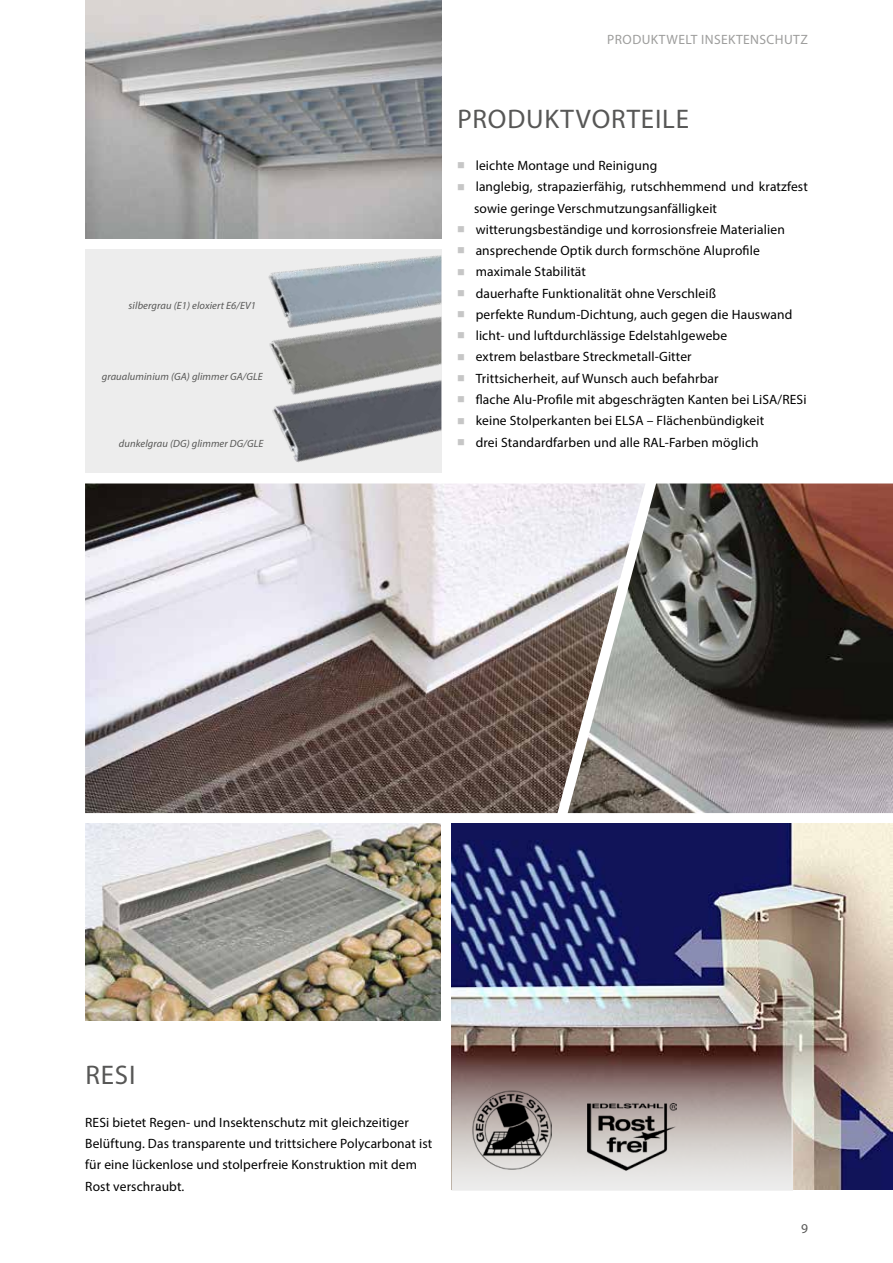
<style>
.page{position:relative;width:893px;height:1263px;background:#fff}
.page>*{position:absolute;margin:0;border:0;box-sizing:border-box;transform-origin:0 0}
.t1{font:27px "Myriad Pro";letter-spacing:.03em;color:#575756}
.t2{font:13.5px/21.3px "Myriad Pro";letter-spacing:.01em;color:#000}
.t3{font:13.5px "Myriad Pro";letter-spacing:.03em;color:#9d9d9c}
.t4{font:13.5px "Myriad Pro";color:#575756}
.t5{font:italic 10.5px "Myriad Pro";letter-spacing:.01em;color:#575756}
</style>
<div class="page">
<img style="left:452px;top:824px;width:441px;height:365px">
<svg style="left:452px;top:1055px;width:341px;height:136px;background:#afa19e"></svg>
<img style="left:645px;top:483px;width:248px;height:330px">
<img style="left:85px;top:483px;width:560px;height:330px">
<img style="left:85px;top:824px;width:356px;height:196px">
<img style="left:473px;top:1090px;width:79px;height:80px">
<img style="left:587px;top:1103px;width:89px;height:69px">
<img style="left:85px;top:0;width:356px;height:239px">
<div style="left:85px;top:249px;width:356px;height:224px;background:#ededed"></div>
<img style="left:293px;top:453px;width:47px;height:10px">
<img style="left:268px;top:255px;width:173px;height:198px">
<p class="t5" style="left:129px;top:299px;width:129px">silbergrau (E1) eloxiert E6/EV1</p>
<p class="t5" style="left:102px;top:370px;width:162px">graualuminium (GA) glimmer GA/GLE</p>
<p class="t3" style="left:607px;top:31px;width:202px">PRODUKTWELT INSEKTENSCHUTZ</p>
<h1 class="t1" style="left:457px;top:102px;width:233px">PRODUKTVORTEILE</h1>
<p class="t2" style="left:474px;top:155px;width:335px">leichte Montage und Reinigung<br>langlebig, strapazierfähig, rutschhemmend und kratzfest sowie geringe Verschmutzungsanfälligkeit witterungsbeständige und korrosionsfreie Materialien ansprechende Optik durch formschöne Aluprofile maximale Stabilität<br>dauerhafte Funktionalität ohne Verschleiß<br>perfekte Rundum-Dichtung, auch gegen die Hauswand licht- und luftdurchlässige Edelstahlgewebe<br>extrem belastbare Streckmetall-Gitter<br>Trittsicherheit, auf Wunsch auch befahrbar<br>flache Alu-Profile mit abgeschrägten Kanten bei LiSA/RESi keine Stolperkanten bei ELSA – Flächenbündigkeit</p>
<p class="t5" style="left:119px;top:437px;width:146px">dunkelgrau (DG) glimmer DG/GLE</p>
<p class="t2" style="left:476px;top:431px;width:285px">drei Standardfarben und alle RAL-Farben möglich</p>
<h1 class="t1" style="left:85px;top:1059px;width:52px">RESI</h1>
<p class="t2" style="left:85px;top:1111px;width:349px">RESi bietet Regen- und Insektenschutz mit gleichzeitiger Belüftung. Das transparente und trittsichere Polycarbonat ist für eine lückenlose und stolperfreie Konstruktion mit dem Rost verschraubt.</p>
<p class="t4" style="left:801px;top:1220px;width:8px">9</p>
</div>
